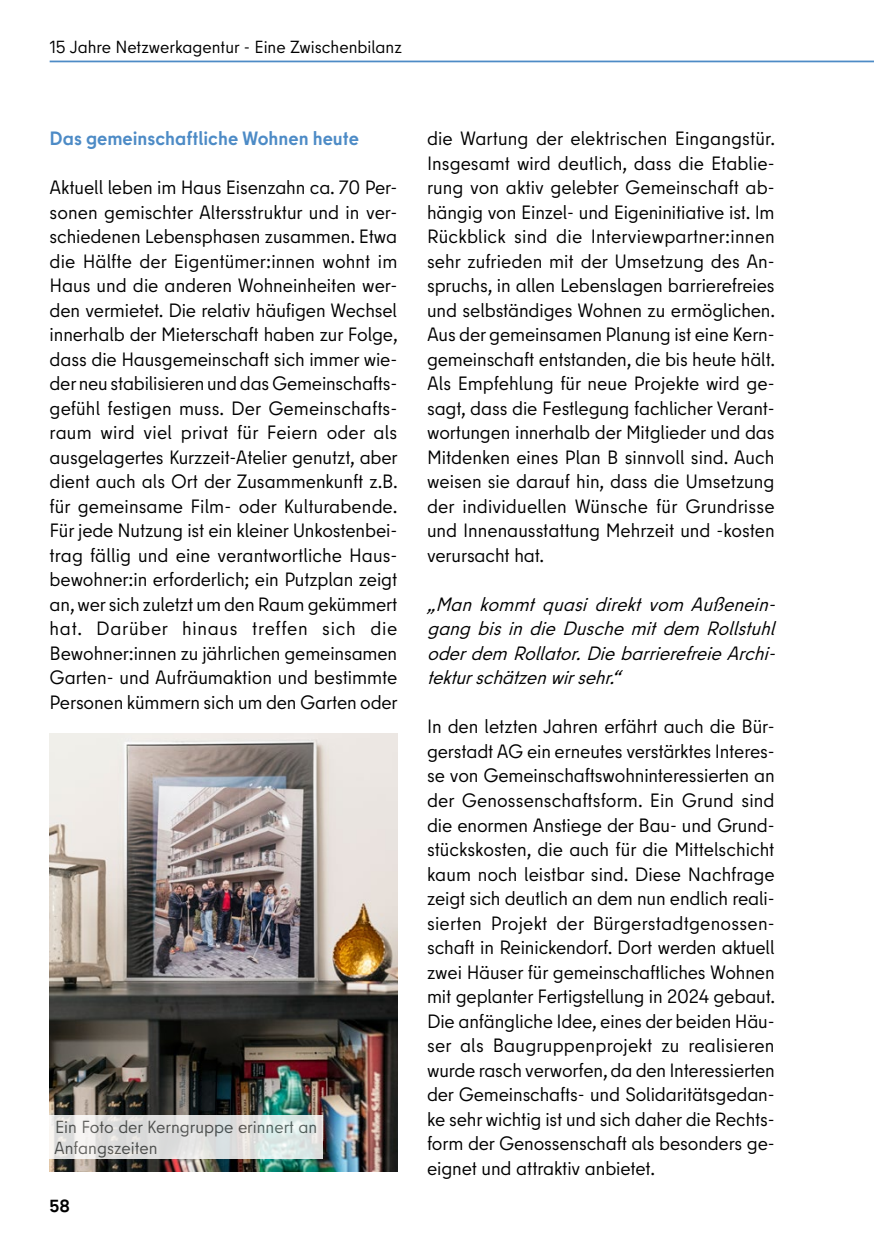
<style>
.page{position:relative;width:874px;height:1241px;background:#fff}
.page>*{position:absolute;margin:0;border:0;box-sizing:border-box;transform-origin:0 0}
.t1{font:19.25px/24.5px "Berlin Type";letter-spacing:-.005em;color:#000;text-align:justify}
.t2{font:italic 19.25px/24.5px "Berlin Type";color:#000;text-align:justify}
.t3{font:700 19.25px "Berlin Type";color:#4d8bc6}
.t4{font:17.5px/21px "Berlin Type";color:#555756}
.t5{font:17.5px "Berlin Type";color:#000}
.t6{font:700 17.5px "Berlin Type";color:#000}
</style>
<div class="page">
<hr style="left:50px;top:61px;width:823px;height:1px;background:#4d8bc6">
<img style="left:50px;top:733px;width:347px;height:438px">
<svg style="left:50px;top:1115px;width:273px;height:43px;background:#e1e3e2"></svg>
<p class="t5" style="left:50px;top:36px;width:353px">15 Jahre Netzwerkagentur - Eine Zwischenbilanz</p>
<p class="t3" style="left:50px;top:126px;width:310px">Das gemeinschaftliche Wohnen heute</p>
<p class="t1" style="left:50px;top:175px;width:349px">Aktuell leben im Haus Eisenzahn ca. 70 Per&shy;sonen gemischter Altersstruktur und in ver&shy;schiedenen Lebensphasen zusammen. Etwa die Hälfte der Eigentümer:innen wohnt im Haus und die anderen Wohneinheiten wer&shy;den vermietet. Die relativ häufigen Wechsel innerhalb der Mieterschaft haben zur Folge, dass die Hausgemeinschaft sich immer wie&shy;der neu stabilisieren und das Gemeinschafts&shy;gefühl festigen muss. Der Gemeinschafts&shy;raum wird viel privat für Feiern oder als ausgelagertes Kurzzeit-Atelier genutzt, aber dient auch als Ort der Zusammenkunft z.B. für gemeinsame Film- oder Kulturabende.<br>Für jede Nutzung ist ein kleiner Unkostenbei&shy;trag fällig und eine verantwortliche Haus&shy;bewohner:in erforderlich; ein Putzplan zeigt an, wer sich zuletzt um den Raum gekümmert hat. Darüber hinaus treffen sich die Bewohner:innen zu jährlichen gemeinsamen Garten- und Aufräumaktion und bestimmte Personen kümmern sich um den Garten oder</p>
<p class="t4" style="left:54px;top:1116px;width:264px">Ein Foto der Kerngruppe erinnert an<br>Anfangszeiten</p>
<p class="t6" style="left:50px;top:1193px;width:22px">58</p>
<p class="t1" style="left:427px;top:126px;width:349px">die Wartung der elektrischen Eingangstür.<br>Insgesamt wird deutlich, dass die Etablie&shy;rung von aktiv gelebter Gemeinschaft ab&shy;hängig von Einzel- und Eigeninitiative ist. Im Rückblick sind die Interviewpartner:innen sehr zufrieden mit der Umsetzung des An&shy;spruchs, in allen Lebenslagen barrierefreies und selbständiges Wohnen zu ermöglichen.<br>Aus der gemeinsamen Planung ist eine Kern&shy;gemeinschaft entstanden, die bis heute hält.<br>Als Empfehlung für neue Projekte wird ge&shy;sagt, dass die Festlegung fachlicher Verant&shy;wortungen innerhalb der Mitglieder und das Mitdenken eines Plan B sinnvoll sind. Auch weisen sie darauf hin, dass die Umsetzung der individuellen Wünsche für Grundrisse und Innenausstattung Mehrzeit und -kosten verursacht hat.</p>
<p class="t2" style="left:427px;top:592px;width:355px">„Man kommt quasi direkt vom Außenein&shy;gangbisindieDuschemitdem Rollstuhl oderdem Rollator.DiebarrierefreieArchi&shy;tekturschätzenwirsehr.“</p>
<p class="t1" style="left:427px;top:714px;width:349px">In den letzten Jahren erfährt auch die Bür&shy;gerstadt AG ein erneutes verstärktes Interes&shy;se von Gemeinschaftswohninteressierten an der Genossenschaftsform. Ein Grund sind die enormen Anstiege der Bau- und Grund&shy;stückskosten, die auch für die Mittelschicht kaum noch leistbar sind. Diese Nachfrage zeigt sich deutlich an dem nun endlich reali&shy;sierten Projekt der Bürgerstadtgenossen&shy;schaft in Reinickendorf. Dort werden aktuell zwei Häuser für gemeinschaftliches Wohnen mit geplanter Fertigstellung in 2024 gebaut.<br>Die anfängliche Idee, eines der beiden Häu&shy;ser als Baugruppenprojekt zu realisieren wurde rasch verworfen, da den Interessierten der Gemeinschafts- und Solidaritätsgedan&shy;ke sehr wichtig ist und sich daher die Rechts&shy;form der Genossenschaft als besonders ge&shy;eignet und attraktiv anbietet.</p>
</div>
